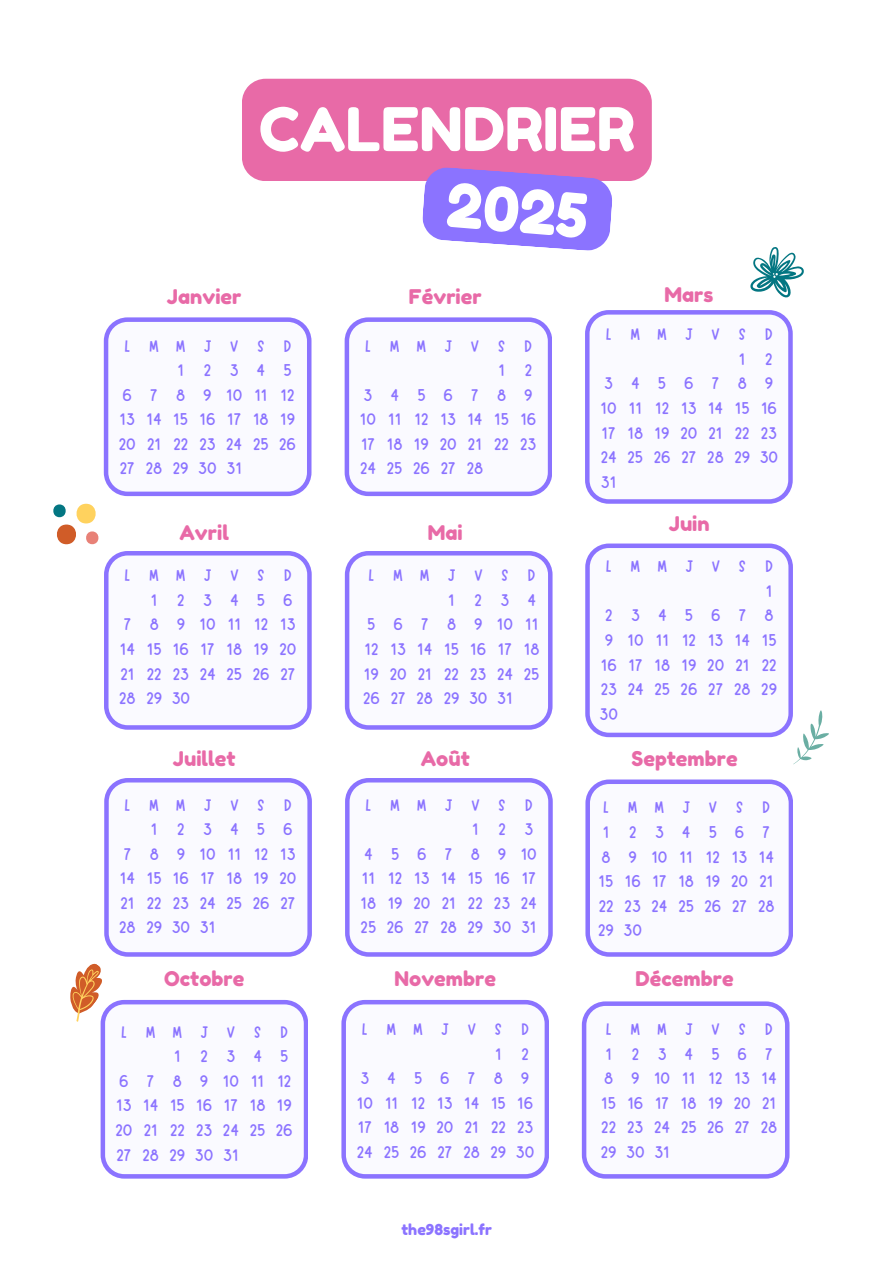
<style>
.page{position:relative;width:894px;height:1264px;background:#fff}
.page>*{position:absolute;margin:0;border:0;box-sizing:border-box;transform-origin:0 0}
.t1{font:60px "Fredoka One";color:#fff}
.t2{font:20.25px "Fredoka One";color:#e86aa7}
.t3{font:16.65px/24.5px "Marykate";color:#8b73ff}
.t4{font:16.65px "Marykate";letter-spacing:1.125em;color:#8b73ff}
.t5{font:16.65px "Marykate";letter-spacing:1.09em;color:#8b73ff}
.t6{font:16.65px "Marykate";letter-spacing:.36em;color:#8b73ff}
.t7{font:16.65px "Marykate";letter-spacing:.795em;color:#8b73ff}
.t8{font:16.65px "Marykate";letter-spacing:1.095em;color:#8b73ff}
.t9{font:15px "Fredoka One";color:#8b73ff}
</style>
<div class="page">
<svg style="left:242px;top:79px;width:409px;height:172px"></svg>
<svg style="left:104px;top:317px;width:207px;height:179px"></svg>
<svg style="left:104px;top:551px;width:207px;height:178px"></svg>
<svg style="left:344px;top:317px;width:207px;height:179px"></svg>
<svg style="left:345px;top:551px;width:207px;height:178px"></svg>
<svg style="left:585px;top:310px;width:207px;height:193px"></svg>
<svg style="left:104px;top:778px;width:207px;height:178px"></svg>
<svg style="left:345px;top:778px;width:207px;height:178px"></svg>
<svg style="left:585px;top:779px;width:207px;height:177px"></svg>
<svg style="left:341px;top:1000px;width:207px;height:178px"></svg>
<svg style="left:581px;top:1001px;width:207px;height:177px"></svg>
<svg style="left:750px;top:247px;width:53px;height:51px"></svg>
<svg style="left:70px;top:963px;width:238px;height:215px"></svg>
<svg style="left:53px;top:504px;width:46px;height:40px"></svg>
<svg style="left:585px;top:543px;width:243px;height:221px"></svg>
<h1 class="t1" style="left:259px;top:93px;width:377px">CALENDRIER</h1>
<p class="t2" style="left:167px;top:284px;width:76px">Janvier</p>
<p class="t4" style="left:124px;top:335px;width:168px">LMMJVSD</p>
<p class="t3" style="left:177px;top:357px;width:116px">12345</p>
<p class="t6" style="left:122px;top:384px;width:173px">6 7 8 9101112</p>
<p class="t3" style="left:119px;top:406px;width:177px">13 14 15 16 17 18 19</p>
<p class="t3" style="left:119px;top:431px;width:179px">20 21 22 23 24 25 26</p>
<p class="t3" style="left:120px;top:455px;width:123px">27 28 29 30 31</p>
<p class="t2" style="left:179px;top:520px;width:51px">Avril</p>
<p class="t4" style="left:124px;top:565px;width:168px">LMMJVSD</p>
<p class="t3" style="left:151px;top:587px;width:143px">123456</p>
<p class="t3" style="left:124px;top:611px;width:173px">7 8 9 10111213</p>
<p class="t3" style="left:120px;top:636px;width:178px">14 15 16 17 18 19 20</p>
<p class="t3" style="left:120px;top:660px;width:176px">21 22 23 24 25 26 27</p>
<p class="t3" style="left:119px;top:685px;width:72px">28 29 30</p>
<p class="t2" style="left:173px;top:746px;width:64px">Juillet</p>
<p class="t4" style="left:124px;top:794px;width:168px">LMMJVSD</p>
<p class="t3" style="left:151px;top:816px;width:143px">123456</p>
<p class="t3" style="left:124px;top:841px;width:173px">7 8 9 10111213</p>
<p class="t3" style="left:120px;top:865px;width:178px">14 15 16 17 18 19 20</p>
<p class="t3" style="left:120px;top:890px;width:176px">21 22 23 24 25 26 27</p>
<p class="t3" style="left:119px;top:914px;width:98px">28 29 30 31</p>
<p class="t2" style="left:164px;top:966px;width:82px">Octobre</p>
<p class="t4" style="left:121px;top:1021px;width:168px">LMMJVSD</p>
<p class="t3" style="left:174px;top:1043px;width:116px">12345</p>
<p class="t6" style="left:119px;top:1070px;width:173px">6 7 8 9101112</p>
<p class="t3" style="left:116px;top:1092px;width:177px">13 14 15 16 17 18 19</p>
<p class="t3" style="left:115px;top:1117px;width:179px">20 21 22 23 24 25 26</p>
<p class="t3" style="left:116px;top:1141px;width:123px">27 28 29 30 31</p>
<h1 class="t1" style="left:450px;top:168px;width:143px;rotate:5deg">2025</h1>
<p class="t2" style="left:409px;top:284px;width:74px">Février</p>
<p class="t4" style="left:365px;top:335px;width:168px">LMMJVSD</p>
<p class="t3" style="left:498px;top:357px;width:35px">1 2</p>
<p class="t5" style="left:363px;top:384px;width:170px">3456789</p>
<p class="t3" style="left:360px;top:406px;width:178px">10 11 12 13 14 15 16</p>
<p class="t3" style="left:361px;top:431px;width:177px">17 18 19 20 21 22 23</p>
<p class="t3" style="left:360px;top:455px;width:124px">24 25 26 27 28</p>
<p class="t2" style="left:427px;top:520px;width:36px">Mai</p>
<p class="t4" style="left:368px;top:565px;width:168px">LMMJVSD</p>
<p class="t3" style="left:448px;top:587px;width:89px">1234</p>
<p class="t7" style="left:367px;top:614px;width:172px">56 7 891011</p>
<p class="t3" style="left:364px;top:636px;width:177px">12 13 14 15 16 17 18</p>
<p class="t3" style="left:364px;top:660px;width:177px">19 20 21 22 23 24 25</p>
<p class="t3" style="left:363px;top:685px;width:151px">26 27 28 29 30 31</p>
<p class="t2" style="left:420px;top:746px;width:50px">Août</p>
<p class="t3" style="left:360px;top:792px;width:178px;text-align:right">LMMJVSD<br>123<br>45678910<br>11 12 13 14 15 16 17<br>18 19 20 21 22 23 24<br>25 26 27 28 29 30 31</p>
<p class="t2" style="left:394px;top:966px;width:103px">Novembre</p>
<p class="t4" style="left:362px;top:1018px;width:168px">LMMJVSD</p>
<p class="t3" style="left:495px;top:1041px;width:35px">1 2</p>
<p class="t5" style="left:360px;top:1067px;width:170px">3456789</p>
<p class="t3" style="left:356px;top:1090px;width:178px">10 11 12 13 14 15 16</p>
<p class="t3" style="left:358px;top:1114px;width:177px">17 18 19 20 21 22 23</p>
<p class="t3" style="left:357px;top:1139px;width:179px">24 25 26 27 28 29 30</p>
<p class="t2" style="left:664px;top:282px;width:50px">Mars</p>
<p class="t4" style="left:605px;top:324px;width:168px">LMMJVSD</p>
<p class="t3" style="left:738px;top:346px;width:35px">1 2</p>
<p class="t5" style="left:604px;top:373px;width:170px">3456789</p>
<p class="t3" style="left:600px;top:395px;width:178px">10 11 12 13 14 15 16</p>
<p class="t3" style="left:601px;top:420px;width:177px">17 18 19 20 21 22 23</p>
<p class="t3" style="left:600px;top:444px;width:179px">24 25 26 27 28 29 30</p>
<p class="t3" style="left:600px;top:469px;width:17px">31</p>
<p class="t2" style="left:668px;top:511px;width:42px">Juin</p>
<p class="t4" style="left:605px;top:556px;width:168px">LMMJVSD</p>
<p class="t3" style="left:765px;top:578px;width:8px">1</p>
<p class="t8" style="left:605px;top:605px;width:170px">2345678</p>
<p class="t3" style="left:604px;top:627px;width:173px">9 10 11 12 13 14 15</p>
<p class="t3" style="left:600px;top:651px;width:177px">16 17 18 19 20 21 22</p>
<p class="t3" style="left:600px;top:676px;width:178px">23 24 25 26 27 28 29</p>
<p class="t3" style="left:599px;top:700px;width:20px">30</p>
<p class="t2" style="left:631px;top:746px;width:107px">Septembre</p>
<p class="t3" style="left:598px;top:794px;width:178px">LMMJVSD<br>1234567<br>8 9 1011121314<br>15 16 17 18 19 20 21<br>22 23 24 25 26 27 28<br>29 30</p>
<p class="t2" style="left:635px;top:966px;width:100px">Décembre</p>
<p class="t3" style="left:600px;top:1016px;width:178px">LMMJVSD<br>1234567<br>8 9 1011121314<br>15 16 17 18 19 20 21<br>22 23 24 25 26 27 28<br>29 30 31</p>
<p class="t9" style="left:401px;top:1219px;width:92px">the98sgirl.fr</p>
</div>
